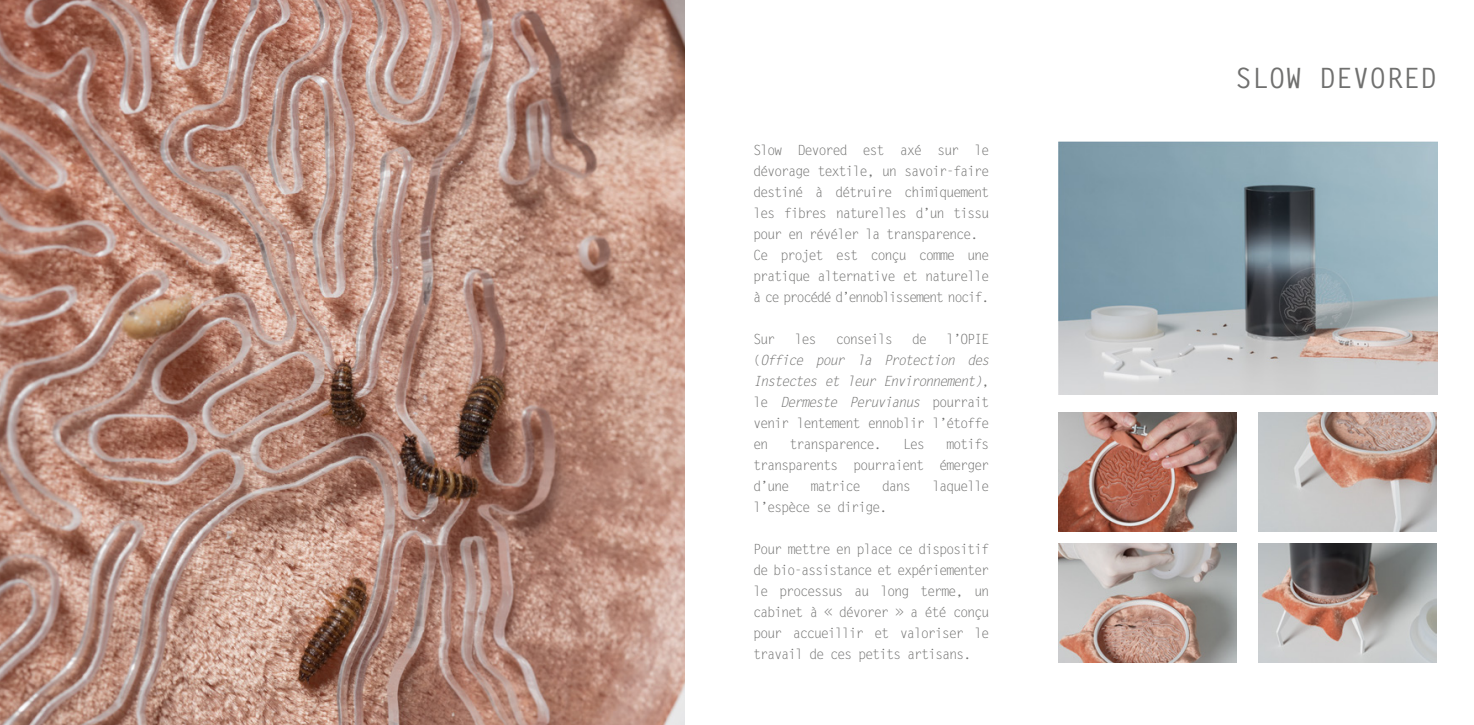
<style>
.page{position:relative;width:1474px;height:725px;background:#fff}
.page>*{position:absolute;margin:0;border:0;box-sizing:border-box;transform-origin:0 0}
.t1{font:700 28px "Letter Gothic Std";color:#70706f}
.t2{font:14px/21px "Letter Gothic Std";letter-spacing:-.1em;color:#70706f;text-align:justify}
.t3{font:italic 14px/21px "Letter Gothic Std";letter-spacing:-.1em;color:#70706f;text-align:justify}
.s1{font-style:normal}
</style>
<div class="page">
<img style="left:0;top:0;width:684px;height:724px">
<img style="left:1058px;top:141px;width:379px;height:253px">
<img style="left:1058px;top:412px;width:178px;height:119px">
<img style="left:1258px;top:412px;width:178px;height:119px">
<img style="left:1058px;top:543px;width:178px;height:119px">
<img style="left:1258px;top:543px;width:178px;height:119px">
<p class="t2" style="left:753px;top:140px;width:238px">Slow Devored est axé sur le dévorage textile, un savoir-faire destiné à détruire chimiquement les fibres naturelles d’un tissu pour en révéler la transparence.</p>
<p class="t2" style="left:753px;top:245px;width:238px">Ce projet est conçu comme une pratique alternative et naturelle à ce procédé d’ennoblissement nocif.</p>
<p class="t2" style="left:753px;top:329px;width:24px">Sur</p>
<p class="t2" style="left:794px;top:329px;width:24px">les</p>
<p class="t2" style="left:835px;top:329px;width:59px">conseils</p>
<p class="t2" style="left:912px;top:329px;width:17px">de</p>
<p class="t3" style="left:753px;top:329px;width:238px;text-indent:193px"><span class="s1">l’OPIE (</span>Office pour la Protection des Instectes et leur Environnement)<span class="s1">, le</span> Dermeste Peruvianus <span class="s1">pourrait venir lentement ennoblir l’étoffe en</span></p>
<p class="t2" style="left:753px;top:434px;width:238px;text-indent:193px">motifs transparents pourraient émerger d’une</p>
<p class="t2" style="left:789px;top:434px;width:94px">transparence.</p>
<p class="t2" style="left:902px;top:434px;width:24px">Les</p>
<p class="t2" style="left:810px;top:476px;width:52px">matrice</p>
<p class="t2" style="left:881px;top:476px;width:31px">dans</p>
<p class="t2" style="left:932px;top:476px;width:59px">laquelle</p>
<p class="t2" style="left:753px;top:497px;width:136px">l’espèce se dirige.</p>
<p class="t2" style="left:753px;top:539px;width:238px">Pour mettre en place ce dispositif de bio-assistance et expériementer le processus au long terme, un cabinet à « dévorer » a été conçu pour accueillir et valoriser le travail de ces petits artisans.</p>
<p class="t1" style="left:1235px;top:60px;width:203px">SLOW DEVORED</p>
</div>
